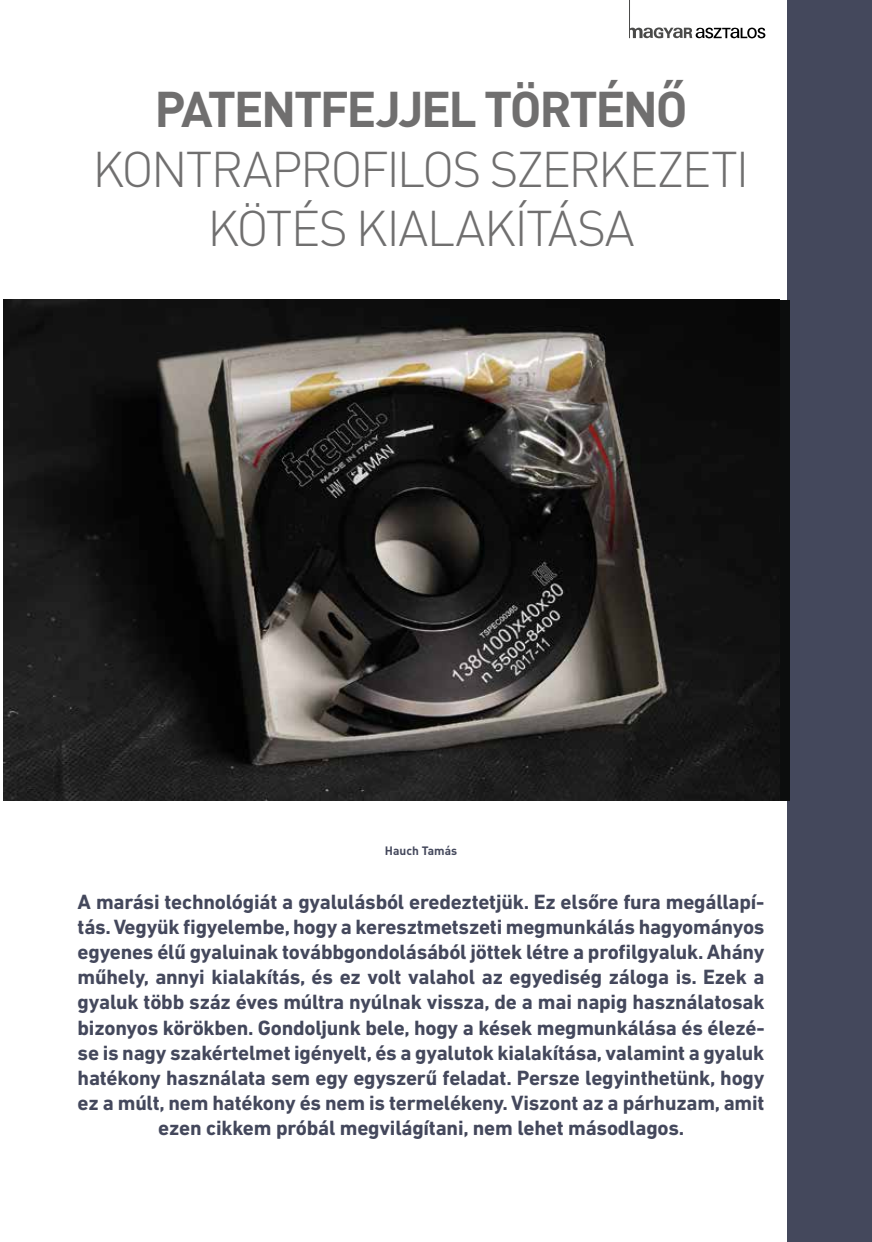
<style>
.page{position:relative;width:872px;height:1242px;background:#fff}
.page>*{position:absolute;margin:0;border:0;box-sizing:border-box;transform-origin:0 0}
.t1{font:300 49.5px/59.4px "DIN Pro";letter-spacing:-.04em;color:#706f6f;text-align:center}
.t2{font:700 49.5px "DIN Pro";letter-spacing:-.05em;color:#706f6f}
.t3{font:700 21px/25.2px "DIN Next LT Pro";letter-spacing:-.01em;color:#44485c;text-align:center}
.t4{font:700 12px "DIN Pro";color:#44485c}
</style>
<div class="page">
<div style="left:787px;top:0;width:85px;height:1242px;background:#44485c"></div>
<svg style="left:630px;top:27px;width:135px;height:11px"></svg>
<hr style="left:629px;top:0;width:1px;height:38px;background:#4a4a49">
<img style="left:3px;top:300px;width:776px;height:500px">
<h1 class="t2" style="left:155px;top:76px;width:534px">PATENTFEJJEL TÖRTÉNŐ</h1>
<h1 class="t1" style="left:93px;top:137px;width:658px">KONTRAPROFILOS SZERKEZETI<br>KÖTÉS KIALAKÍTÁSA</h1>
<p class="t4" style="left:385px;top:842px;width:74px">Hauch Tamás</p>
<p class="t3" style="left:78px;top:888px;width:688px">A marási technológiát a gyalulásból eredeztetjük. Ez elsőre fura megállapí&shy;tás. Vegyük figyelembe, hogy a keresztmetszeti megmunkálás hagyományos egyenes élű gyaluinak továbbgondolásából jöttek létre a profilgyaluk. Ahány műhely, annyi kialakítás, és ez volt valahol az egyediség záloga is. Ezek a gyaluk több száz éves múltra nyúlnak vissza, de a mai napig használatosak bizonyos körökben. Gondoljunk bele, hogy a kések megmunkálása és élezé&shy;se is nagy szakértelmet igényelt, és a gyalutok kialakítása, valamint a gyaluk hatékony használata sem egy egyszerű feladat. Persze legyinthetünk, hogy ez a múlt, nem hatékony és nem is termelékeny. Viszont az a párhuzam, amit ezen cikkem próbál megvilágítani, nem lehet másodlagos.</p>
</div>
